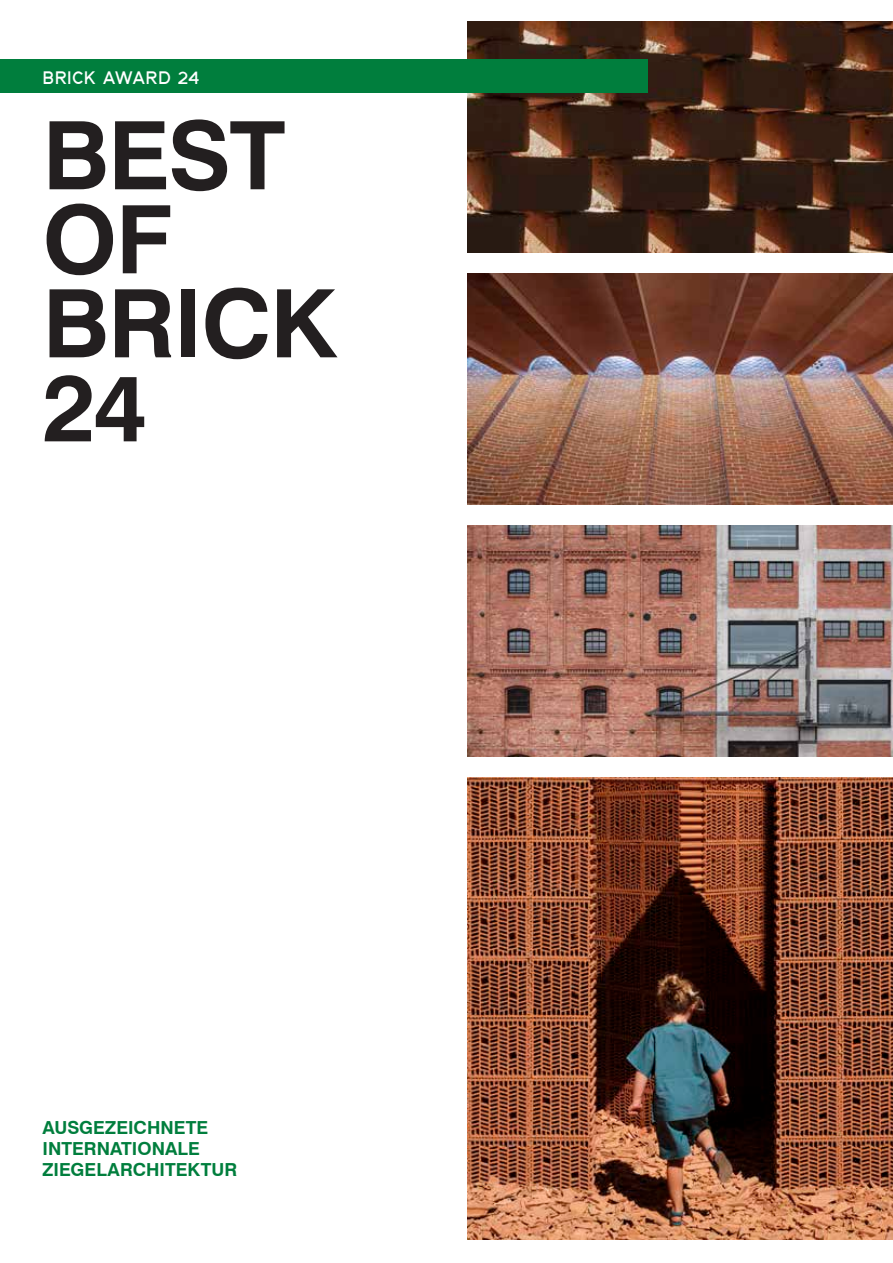
<style>
.page{position:relative;width:893px;height:1263px;background:#fff}
.page>*{position:absolute;margin:0;border:0;box-sizing:border-box;transform-origin:0 0}
.t1{font:700 94.5px/84px "Swiss 721 BT";letter-spacing:-.015em;color:#231f20}
.t2{font:700 18px/21px "Swiss 721 BT";color:#007e3d}
.t3{font:500 18px "Typisch";letter-spacing:-.005em;color:#fff}
</style>
<div class="page">
<img style="left:468px;top:777px;width:425px;height:462px">
<img style="left:468px;top:525px;width:425px;height:231px">
<img style="left:468px;top:273px;width:425px;height:231px">
<img style="left:468px;top:21px;width:425px;height:231px">
<div style="left:0;top:59px;width:647px;height:34px;background:#007e3d"></div>
<p class="t3" style="left:43px;top:69px;width:159px">BRICK AWARD 24</p>
<h1 class="t1" style="left:43px;top:113px;width:295px">BEST<br>OF<br>BRICK<br>24</h1>
<p class="t2" style="left:43px;top:1117px;width:196px">AUSGEZEICHNETE<br>INTERNATIONALE<br>ZIEGELARCHITEKTUR</p>
</div>
